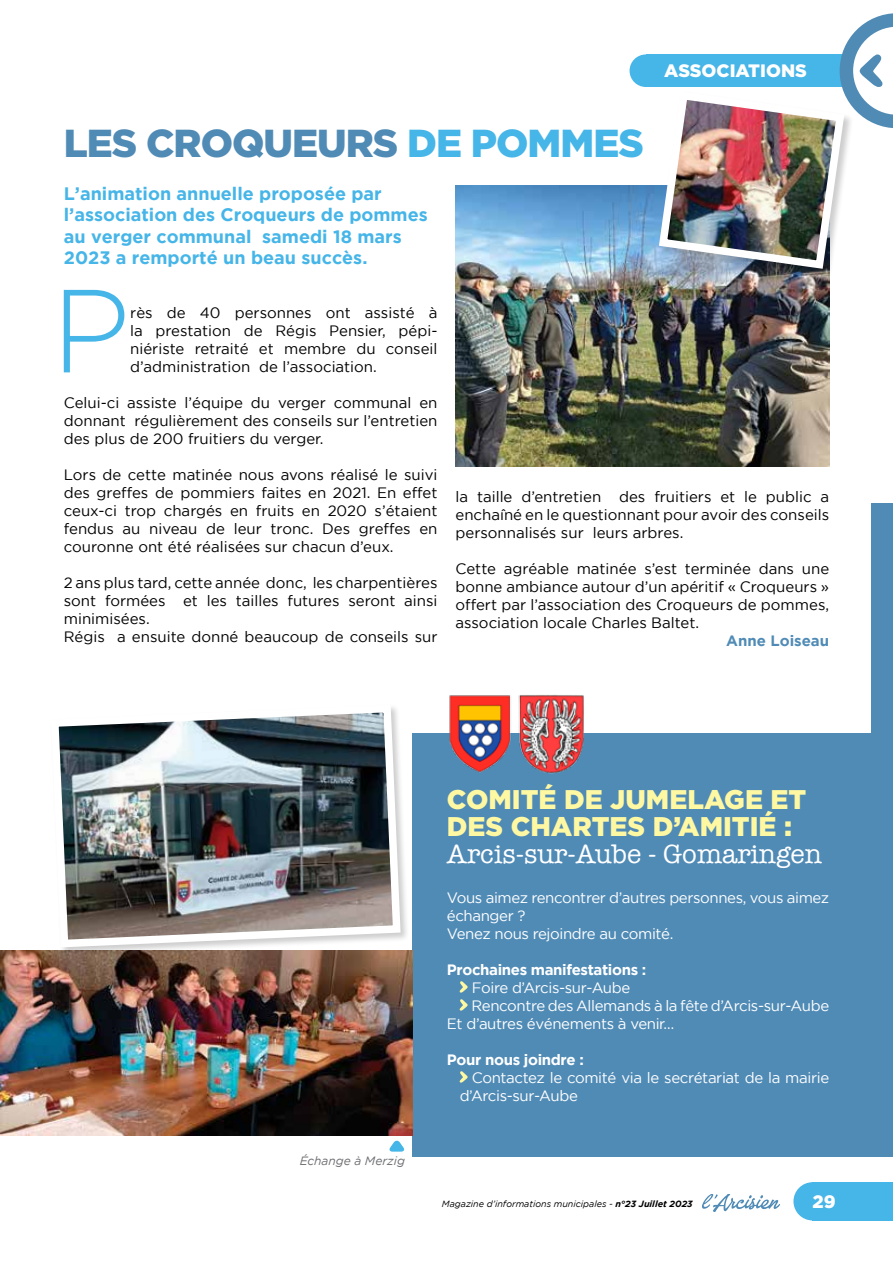
<style>
.page{position:relative;width:893px;height:1263px;background:#fff}
.page>*{position:absolute;margin:0;border:0;box-sizing:border-box;transform-origin:0 0}
.t1{font:300 117.9px "Gotham";color:#46b5e8}
.t2{font:900 39px "Gotham";letter-spacing:-.025em;color:#508bb6}
.t3{font:900 27px/27px "Gotham";color:#fff8a3}
.t4{font:27px "American Typewriter";color:#fff}
.t5{font:700 18px/21.6px "Gotham";color:#46b5e8}
.t6{font:900 18px "Gotham";color:#fff}
.t7{font:15px/18px "Gotham";color:#000;text-align:justify}
.t8{font:15px/18px "Gotham";letter-spacing:-.025em;color:#fff}
.t9{font:700 15px "Gotham";letter-spacing:-.025em;color:#fff}
.t10{font:700 15px "Gotham";color:#508bb6}
.t11{font:italic 12px "Gotham";color:#6d6e71}
.t12{font:italic 9px "Gotham";color:#000}
.s1{color:#46b5e8}
.s2{font-weight:700}
</style>
<div class="page">
<div style="left:413px;top:733px;width:480px;height:424px;background:#508bb6"></div>
<svg style="left:460px;top:981px;width:8px;height:11px"></svg>
<svg style="left:460px;top:999px;width:8px;height:11px"></svg>
<svg style="left:460px;top:1071px;width:8px;height:11px"></svg>
<div style="left:630px;top:54px;width:32px;height:33px;background:#46b5e8;border-radius:50%"></div>
<div style="left:646px;top:54px;width:202px;height:33px;background:#46b5e8"></div>
<img style="left:449px;top:695px;width:135px;height:78px">
<img style="left:0;top:951px;width:413px;height:184px">
<div style="left:50px;top:704px;width:360px;height:253px;background:#000;opacity:.2"></div>
<img style="left:47px;top:704px;width:357px;height:247px">
<svg style="left:389px;top:1140px;width:16px;height:11px"></svg>
<img style="left:455px;top:186px;width:374px;height:280px">
<div style="left:658px;top:90px;width:196px;height:188px;background:#000;opacity:.2"></div>
<img style="left:655px;top:13px;width:238px;height:260px">
<div style="left:793px;top:1182px;width:39px;height:38px;background:#46b5e8;border-radius:50%"></div>
<svg style="left:702px;top:1194px;width:78px;height:17px"></svg>
<div style="left:813px;top:1182px;width:80px;height:38px;background:#46b5e8"></div>
<div style="left:872px;top:504px;width:21px;height:255px;background:#508bb6"></div>
<p class="t6" style="left:664px;top:61px;width:144px">ASSOCIATIONS</p>
<h2 class="t2" style="left:64px;top:120px;width:582px">LES CROQUEURS <span class="s1">DE POMMES</span></h2>
<p class="t5" style="left:64px;top:182px;width:366px">L’animation annuelle proposée par l’association des Croqueurs de pommes au verger communal samedi 18 mars 2023 a remporté un beau succès.</p>
<h1 class="t1" style="left:52px;top:266px;width:80px">P</h1>
<p class="t7" style="left:130px;top:304px;width:309px">rès de 40 personnes ont assisté à la prestation de Régis Pensier, pépi&shy;niériste retraité et membre du conseil d’administration de l’association.</p>
<p class="t7" style="left:64px;top:394px;width:375px">Celui-ci assiste l’équipe du verger communal en donnant régulièrement des conseils sur l’entretien des plus de 200 fruitiers du verger.</p>
<p class="t7" style="left:64px;top:466px;width:375px">Lors de cette matinée nous avons réalisé le suivi des greffes de pommiers faites en 2021. En effet ceux-ci trop chargés en fruits en 2020 s’étaient fendus au niveau de leur tronc. Des greffes en couronne ont été réalisées sur chacun d’eux.</p>
<p class="t7" style="left:64px;top:574px;width:375px;text-align:left">2 ans plus tard, cette année donc, les charpentières sont formées et les tailles futures seront ainsi minimisées.<br>Régis a ensuite donné beaucoup de conseils sur</p>
<p class="t7" style="left:455px;top:487px;width:375px">la taille d’entretien des fruitiers et le public a enchaîné en le questionnant pour avoir des conseils personnalisés sur leurs arbres.</p>
<p class="t7" style="left:455px;top:559px;width:375px">Cette agréable matinée s’est terminée dans une bonne ambiance autour d’un apéritif « Croqueurs » offert par l’association des Croqueurs de pommes, association locale Charles Baltet.</p>
<p class="t10" style="left:726px;top:632px;width:104px">Anne Loiseau</p>
<p class="t11" style="left:300px;top:1154px;width:107px">Échange à Merzig</p>
<h3 class="t3" style="left:447px;top:785px;width:361px">COMITÉ DE JUMELAGE ET<br>DES CHARTES D’AMITIÉ :</h3>
<h3 class="t4" style="left:447px;top:834px;width:376px">Arcis-sur-Aube - Gomaringen</h3>
<p class="t8" style="left:447px;top:888px;width:384px">Vous aimez rencontrer d’autres personnes, vous aimez échanger ?<br>Venez nous rejoindre au comité.</p>
<p class="t9" style="left:447px;top:961px;width:201px">Prochaines manifestations :</p>
<p class="t8" style="left:472px;top:978px;width:160px">Foire d’Arcis-sur-Aube</p>
<p class="t8" style="left:471px;top:996px;width:359px">Rencontre des Allemands à la fête d’Arcis-sur-Aube</p>
<p class="t8" style="left:447px;top:1014px;width:229px">Et d’autres événements à venir…</p>
<p class="t9" style="left:447px;top:1051px;width:138px">Pour nous joindre :</p>
<p class="t8" style="left:460px;top:1068px;width:371px;text-indent:12px">Contactez le comité via le secrétariat de la mairie d’Arcis-sur-Aube</p>
<p class="t12" style="left:442px;top:1199px;width:252px">Magazine d’informations municipales - <span class="s2">n°23 Juillet 2023</span></p>
<p class="t6" style="left:813px;top:1191px;width:25px">29</p>
</div>
